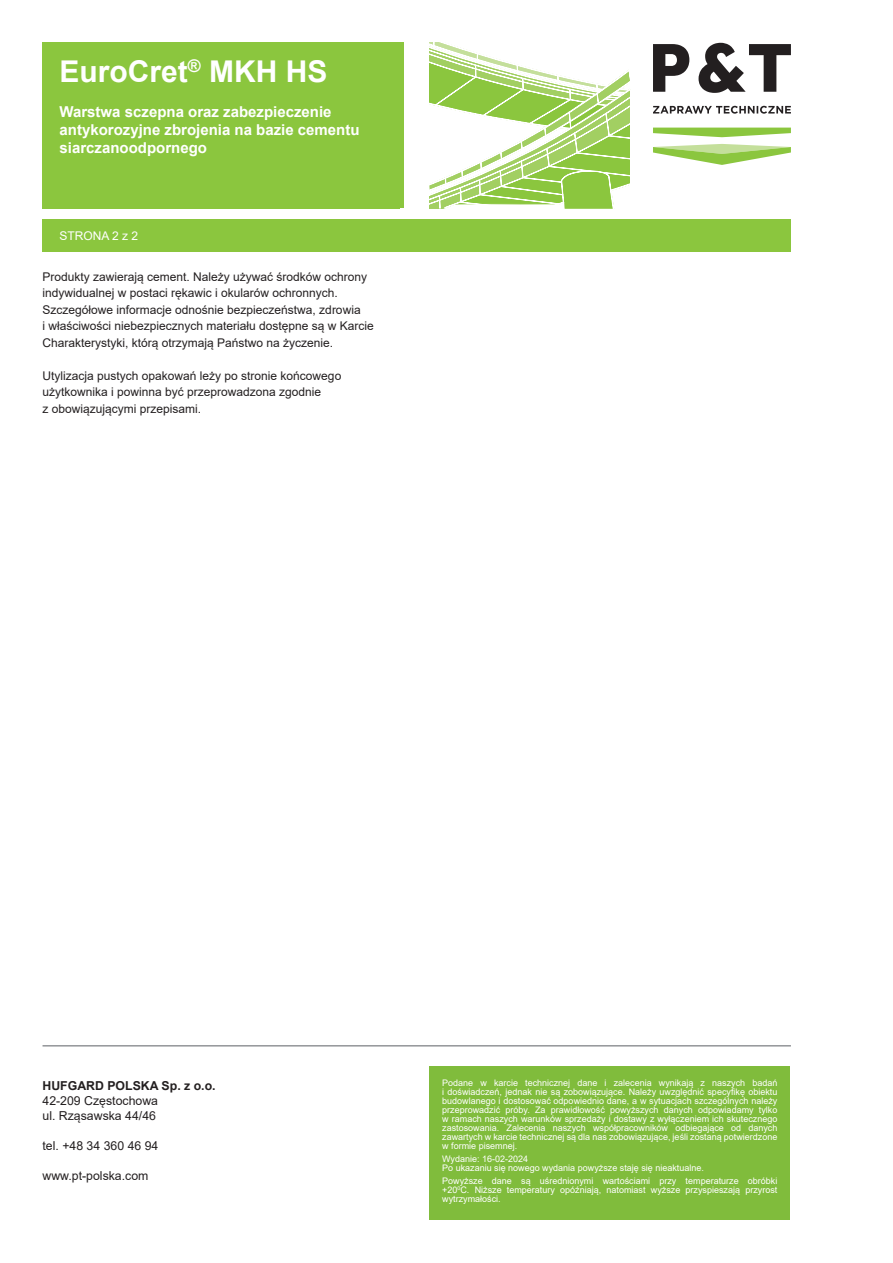
<style>
.page{position:relative;width:893px;height:1263px;background:#fff}
.page>*{position:absolute;margin:0;border:0;box-sizing:border-box;transform-origin:0 0}
.t1{font:700 30px "Arial";color:#fff}
.t2{font:700 15px/18px "Arial";color:#fff}
.t3{font:12.3px/15px "Arial";color:#231f20}
.t4{font:700 12.3px "Arial";color:#231f20}
.t5{font:12px/16.5px "Arial";color:#231f20}
.t6{font:12px "Arial";color:#fff}
.t7{font:9px/9px "Arial";color:#fff;text-align:justify}
</style>
<div class="page">
<div style="left:43px;top:219px;width:748px;height:33px;background:#8bc63e"></div>
<div style="left:429px;top:1066px;width:361px;height:153px;background:#80bc3c"></div>
<hr style="left:43px;top:1045px;width:748px;height:1px;background:#939598">
<svg style="left:429px;top:43px;width:201px;height:165px"></svg>
<svg style="left:653px;top:128px;width:138px;height:9px"></svg>
<svg style="left:653px;top:144px;width:138px;height:21px"></svg>
<svg style="left:653px;top:43px;width:138px;height:50px"></svg>
<svg style="left:653px;top:106px;width:138px;height:8px"></svg>
<div style="left:43px;top:43px;width:357px;height:166px;background:#8bc63e"></div>
<h1 class="t1" style="left:60px;top:50px;width:269px">EuroCret<sup>®</sup> MKH HS</h1>
<h2 class="t2" style="left:60px;top:103px;width:302px">Warstwa sczepna oraz zabezpieczenie antykorozyjne zbrojenia na bazie cementu siarczanoodpornego</h2>
<h3 class="t6" style="left:60px;top:227px;width:80px">STRONA 2 z 2</h3>
<p class="t5" style="left:43px;top:268px;width:333px">Produkty zawierają cement. Należy używać środków ochrony indywidualnej w postaci rękawic i okularów ochronnych.<br>Szczegółowe informacje odnośnie bezpieczeństwa, zdrowia<br>i właściwości niebezpiecznych materiału dostępne są w Karcie Charakterystyki, którą otrzymają Państwo na życzenie.</p>
<h3 class="t5" style="left:43px;top:367px;width:300px">Utylizacja pustych opakowań leży po stronie końcowego użytkownika i powinna być przeprowadzona zgodnie<br>z obowiązującymi przepisami.</h3>
<h3 class="t4" style="left:43px;top:1077px;width:175px">HUFGARD POLSKA Sp. z o.o.</h3>
<h3 class="t3" style="left:43px;top:1093px;width:117px">42-209 Częstochowa ul. Rząsawska 44/46</h3>
<h3 class="t3" style="left:43px;top:1138px;width:117px">tel. +48 34 360 46 94</h3>
<h3 class="t3" style="left:43px;top:1168px;width:107px">www.pt-polska.com</h3>
<p class="t7" style="left:442px;top:1078px;width:337px">Podane w karcie technicznej dane i zalecenia wynikają z naszych badań i doświadczeń, jednak nie są zobowiązujące. Należy uwzględnić specyfikę obiektu budowlanego i dostosować odpowiednio dane, a w sytuacjach szczególnych należy przeprowadzić próby. Za prawidłowość powyższych danych odpowiadamy tylko w ramach naszych warunków sprzedaży i dostawy z wyłączeniem ich skutecznego zastosowania. Zalecenia naszych współpracowników odbiegające od danych zawartych w karcie technicznej są dla nas zobowiązujące, jeśli zostaną potwierdzone w formie pisemnej.</p>
<p class="t7" style="left:442px;top:1154px;width:263px">Wydanie: 16-02-2024<br>Po ukazaniu się nowego wydania powyższe staję się nieaktualne.</p>
<p class="t7" style="left:442px;top:1176px;width:337px">Powyższe dane są uśrednionymi wartościami przy temperaturze obróbki +20<sup>0</sup>C. Niższe temperatury opóźniają, natomiast wyższe przyspieszają przyrost wytrzymałości.</p>
</div>
